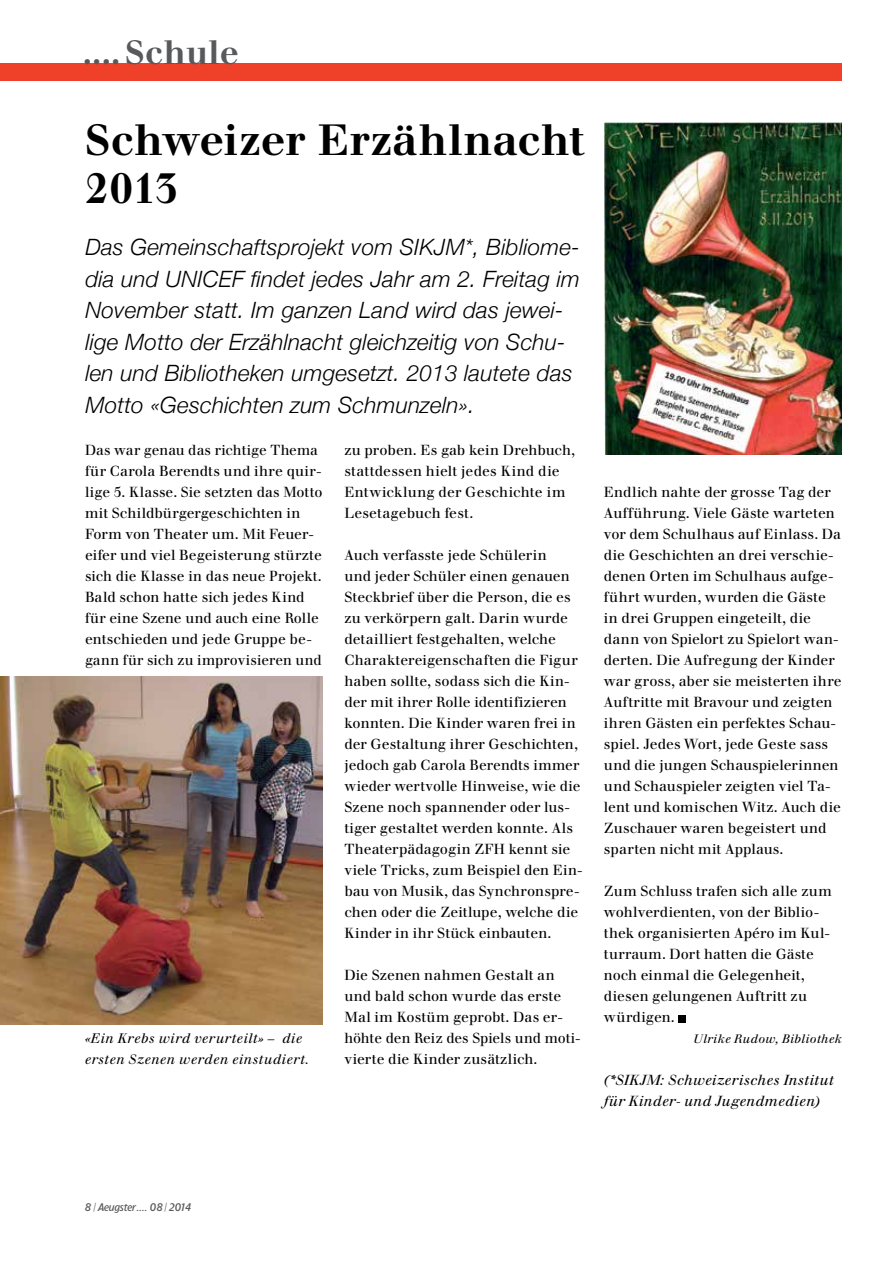
<style>
.page{position:relative;width:893px;height:1263px;background:#fff}
.page>*{position:absolute;margin:0;border:0;box-sizing:border-box;transform-origin:0 0}
.t1{font:700 42.75px/48px "Walbaum";letter-spacing:.005em;color:#000}
.t2{font:700 33px "Walbaum";letter-spacing:.01em;color:#58595b}
.t3{font:italic 300 22.5px/31.5px "Helvetica Neue";letter-spacing:.01em;color:#000}
.t4{font:14.25px/21px "Walbaum";letter-spacing:.005em;color:#000}
.t5{font:italic 14.25px/21px "Walbaum";letter-spacing:.03em;color:#000}
.t6{font:italic 13.5px/21px "Walbaum";letter-spacing:.035em;color:#000}
.t7{font:italic 12px "Walbaum";letter-spacing:.03em;color:#000}
.t8{font:italic 10.5px "TF Forever Two Medm";color:#58595b}
</style>
<div class="page">
<div style="left:0;top:64px;width:842px;height:17px;background:#ef412a"></div>
<div style="left:679px;top:1015px;width:7px;height:7px;background:#000"></div>
<img style="left:0;top:676px;width:323px;height:348px">
<img style="left:604px;top:123px;width:237px;height:332px">
<h2 class="t2" style="left:83px;top:32px;width:158px">....Schule</h2>
<h1 class="t1" style="left:85px;top:116px;width:502px">Schweizer Erzählnacht<br>2013</h1>
<p class="t3" style="left:85px;top:231px;width:496px">Das Gemeinschaftsprojekt vom SIKJM*, Bibliome&shy;dia und UNICEF findet jedes Jahr am 2. Freitag im November statt. Im ganzen Land wird das jewei&shy;lige Motto der Erzählnacht gleichzeitig von Schu&shy;len und Bibliotheken umgesetzt. 2013 lautete das Motto «Geschichten zum Schmunzeln».</p>
<p class="t4" style="left:85px;top:440px;width:239px">Das war genau das richtige Thema für Carola Berendts und ihre quir&shy;lige 5. Klasse. Sie setzten das Motto mit Schildbürgergeschichten in Form von Theater um. Mit Feuer&shy;eifer und viel Begeisterung stürzte sich die Klasse in das neue Projekt.<br>Bald schon hatte sich jedes Kind für eine Szene und auch eine Rolle entschieden und jede Gruppe be&shy;gann für sich zu improvisieren und</p>
<p class="t4" style="left:344px;top:440px;width:232px">zu proben. Es gab kein Drehbuch, stattdessen hielt jedes Kind die<br>Entwicklung der Geschichte im<br>Lesetagebuch fest.</p>
<p class="t4" style="left:344px;top:545px;width:240px">Auch verfasste jede Schülerin<br>und jeder Schüler einen genauen Steckbrief über die Person, die es zu verkörpern galt. Darin wurde detailliert festgehalten, welche Charaktereigenschaften die Figur haben sollte, sodass sich die Kin&shy;der mit ihrer Rolle identifizieren konnten. Die Kinder waren frei in der Gestaltung ihrer Geschichten, jedoch gab Carola Berendts immer wieder wertvolle Hinweise, wie die Szene noch spannender oder lus&shy;tiger gestaltet werden konnte. Als Theaterpädagogin ZFH kennt sie viele Tricks, zum Beispiel den Ein&shy;bau von Musik, das Synchronspre&shy;chen oder die Zeitlupe, welche die Kinder in ihr Stück einbauten.</p>
<p class="t4" style="left:344px;top:965px;width:238px">Die Szenen nahmen Gestalt an und bald schon wurde das erste<br>Mal im Kostüm geprobt. Das er&shy;höhte den Reiz des Spiels und moti&shy;vierte die Kinder zusätzlich.</p>
<p class="t6" style="left:85px;top:1028px;width:226px">«Ein Krebs wird verurteilt» – die ersten Szenen werden einstudiert.</p>
<p class="t4" style="left:604px;top:482px;width:239px">Endlich nahte der grosse Tag der<br>Aufführung. Viele Gäste warteten vor dem Schulhaus auf Einlass. Da die Geschichten an drei verschie&shy;denen Orten im Schulhaus aufge&shy;führt wurden, wurden die Gäste in drei Gruppen eingeteilt, die dann von Spielort zu Spielort wan&shy;derten. Die Aufregung der Kinder war gross, aber sie meisterten ihre<br>Auftritte mit Bravour und zeigten ihren Gästen ein perfektes Schau&shy;spiel. Jedes Wort, jede Geste sass und die jungen Schauspielerinnen und Schauspieler zeigten viel Ta&shy;lent und komischen Witz. Auch die<br>Zuschauer waren begeistert und sparten nicht mit Applaus.</p>
<p class="t4" style="left:604px;top:881px;width:229px">Zum Schluss trafen sich alle zum wohlverdienten, von der Biblio&shy;thek organisierten Apéro im Kul&shy;turraum. Dort hatten die Gäste noch einmal die Gelegenheit, diesen gelungenen Auftritt zu würdigen.</p>
<p class="t7" style="left:693px;top:1032px;width:150px">Ulrike Rudow, Bibliothek</p>
<p class="t5" style="left:604px;top:1070px;width:231px">(*SIKJM: Schweizerisches Institut für Kinder- und Jugendmedien)</p>
<p class="t8" style="left:85px;top:1201px;width:107px">8 | Aeugster .... 08 | 2014</p>
</div>
